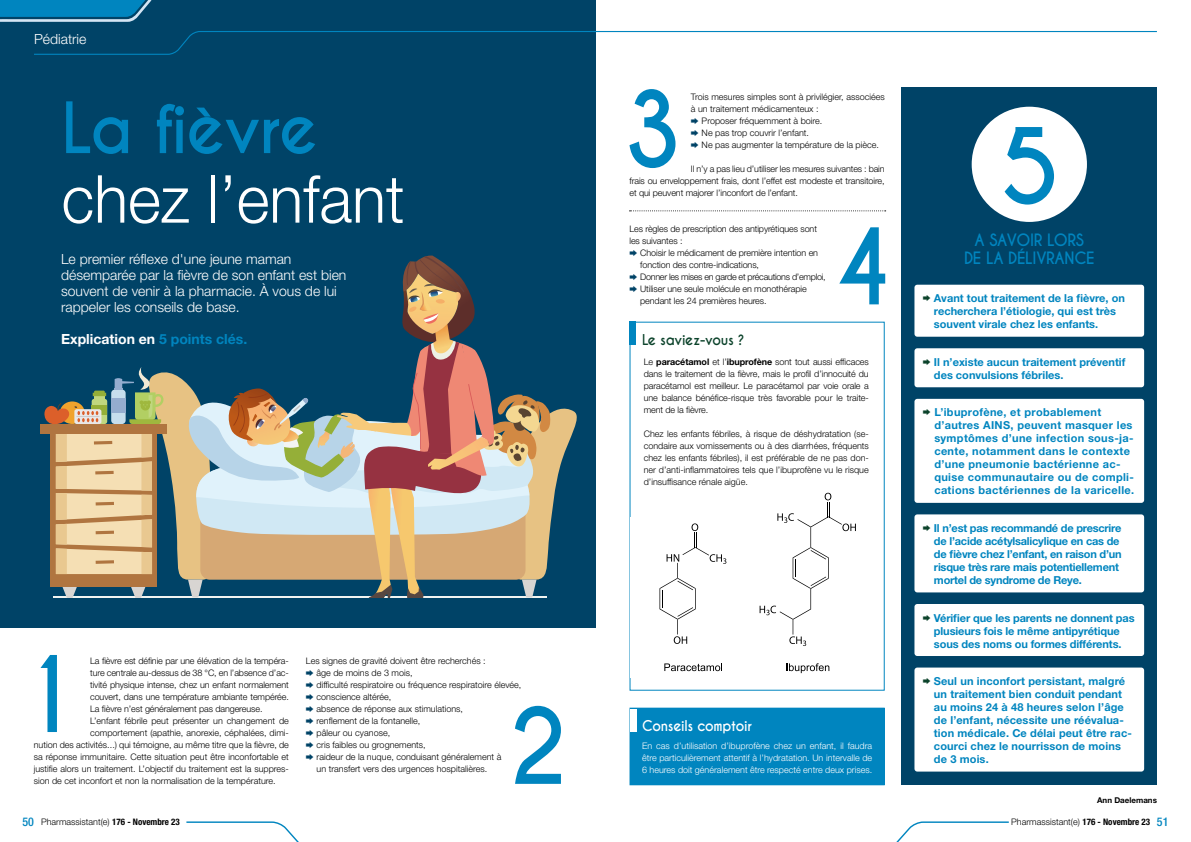
<style>
.page{position:relative;width:1191px;height:842px;background:#fff}
.page>*{position:absolute;margin:0;border:0;box-sizing:border-box;transform-origin:0 0}
.t1{font:700 98.6px "Caviar Dreams";color:#0085bf;scale:.95 1}
.t2{font:300 66.2px "Helvetica Neue LT Std";color:#fff;scale:.95 1}
.t3{font:700 66.2px "Caviar Dreams";letter-spacing:-.02em;color:#0085bf;scale:.95 1}
.t4{font:700 16px/18px "Caviar Dreams";letter-spacing:-.02em;color:#0085bf;text-align:center;scale:.95 1}
.t5{font:300 14px/16px "Helvetica Neue LT Std";color:#fff}
.t6{font:700 14px "Helvetica Neue LT Std";color:#fff}
.t7{font:700 14px "Caviar Dreams";letter-spacing:-.02em;color:#fff;scale:.95 1}
.t8{font:700 14px "Caviar Dreams";letter-spacing:-.02em;color:#0c432b;scale:.95 1}
.t9{font:700 11px/13px "Helvetica Neue LT Std";color:#0085bf}
.t10{font:700 11px/13px "Helvetica Neue LT Std";letter-spacing:.03em;color:#0085bf}
.t11{font:700 11px/13px "Helvetica Neue LT Std";letter-spacing:-.02em;color:#0085bf}
.t12{font:300 9px/12px "Helvetica Neue LT Std";color:#000}
.t13{font:300 9px/12px "Helvetica Neue LT Std";color:#fff;text-align:justify}
.t14{font:700 8px "Helvetica Neue LT Std";color:#000}
.s1{color:#0085bf}
.s2{font-weight:700}
.s3{font-weight:500;font-stretch:condensed;font-size:12px;color:#0085bf}
.s4{font-weight:700;font-stretch:condensed}
</style>
<div class="page">
<svg style="left:896px;top:821px;width:113px;height:21px"></svg>
<svg style="left:186px;top:821px;width:113px;height:21px"></svg>
<div style="left:0;top:0;width:595px;height:628px;background:#004367"></div>
<svg style="left:34px;top:30px;width:1123px;height:25px"></svg>
<svg style="left:0;top:0;width:152px;height:22px;background:#1a85b6"></svg>
<hr style="left:53px;top:596px;width:494px;height:1px;background:#f1f4f1">
<svg style="left:157px;top:372px;width:420px;height:208px"></svg>
<svg style="left:62px;top:586px;width:84px;height:11px"></svg>
<div style="left:51px;top:425px;width:106px;height:161px;background:#b07540"></div>
<svg style="left:56px;top:434px;width:96px;height:140px;background:#e8ca9c"></svg>
<div style="left:41px;top:424px;width:126px;height:9px;background:#b07540"></div>
<div style="left:111px;top:390px;width:15px;height:34px;background:#c6deed;border-radius:4px"></div>
<div style="left:111px;top:399px;width:15px;height:14px;background:#94adcf"></div>
<div style="left:92px;top:399px;width:15px;height:25px;background:#c0d77f;border-radius:3px"></div>
<div style="left:92px;top:405px;width:15px;height:10px;background:#95af38"></div>
<svg style="left:44px;top:391px;width:62px;height:33px"></svg>
<svg style="left:114px;top:367px;width:49px;height:57px"></svg>
<svg style="left:187px;top:256px;width:364px;height:341px"></svg>
<div style="left:901px;top:88px;width:255px;height:697px;background:#004367"></div>
<div style="left:914px;top:285px;width:230px;height:52px;background:#fff;border-radius:3px"></div>
<div style="left:914px;top:348px;width:230px;height:39px;background:#fff;border-radius:3px"></div>
<div style="left:914px;top:399px;width:230px;height:104px;background:#fff;border-radius:3px"></div>
<div style="left:914px;top:604px;width:230px;height:52px;background:#fff;border-radius:3px"></div>
<div style="left:914px;top:514px;width:230px;height:78px;background:#fff;border-radius:3px"></div>
<div style="left:971px;top:107px;width:116px;height:115px;background:#fff;border-radius:50%"></div>
<div style="left:914px;top:667px;width:230px;height:104px;background:#fff;border-radius:3px"></div>
<svg style="left:629px;top:210px;width:256px;height:1px"></svg>
<div style="left:629px;top:322px;width:6px;height:23px;background:#0085bf"></div>
<svg style="left:659px;top:523px;width:67px;height:121px"></svg>
<svg style="left:664px;top:663px;width:58px;height:8px"></svg>
<svg style="left:759px;top:493px;width:97px;height:153px"></svg>
<svg style="left:786px;top:663px;width:43px;height:10px"></svg>
<div style="left:630px;top:708px;width:254px;height:77px;background:#0085bf"></div>
<div style="left:631px;top:709px;width:6px;height:22px;background:#fff"></div>
<h3 class="t5" style="left:34px;top:31px;width:54px">Pédiatrie</h3>
<h2 class="t3" style="left:62px;top:88px;width:271px">La fièvre</h2>
<h2 class="t2" style="left:62px;top:159px;width:362px">chez l’enfant</h2>
<h3 class="t5" style="left:61px;top:251px;width:287px">Le premier réflexe d'une jeune maman désemparée par la fièvre de son enfant est bien souvent de venir à la pharmacie. À vous de lui rappeler les conseils de base.</h3>
<h3 class="t6" style="left:61px;top:330px;width:188px">Explication en <span class="s1">5 points clés.</span></h3>
<h1 class="t1" style="left:16px;top:635px;width:70px">1</h1>
<p class="t12" style="left:90px;top:654px;width:200px">La fièvre est définie par une élévation de la tempéra-</p>
<p class="t12" style="left:90px;top:666px;width:200px">ture centrale au-dessus de 38 °C, en l’absence d’ac-</p>
<p class="t12" style="left:90px;top:678px;width:200px">tivité physique intense, chez un enfant normalement</p>
<p class="t12" style="left:90px;top:690px;width:200px">couvert, dans une température ambiante tempérée.</p>
<p class="t12" style="left:90px;top:702px;width:174px">La fièvre n’est généralement pas dangereuse.</p>
<p class="t12" style="left:90px;top:714px;width:200px">L’enfant fébrile peut présenter un changement de</p>
<p class="t12" style="left:90px;top:726px;width:200px">comportement (apathie, anorexie, céphalées, dimi-</p>
<p class="t12" style="left:34px;top:738px;width:257px">nution des activités...) qui témoigne, au même titre que la fièvre, de</p>
<p class="t12" style="left:34px;top:750px;width:257px">sa réponse immunitaire. Cette situation peut être inconfortable et</p>
<p class="t12" style="left:34px;top:762px;width:257px">justifie alors un traitement. L’objectif du traitement est la suppres-</p>
<p class="t12" style="left:34px;top:774px;width:243px">sion de cet inconfort et non la normalisation de la température.</p>
<p class="t12" style="left:317px;top:654px;width:206px;text-indent:-11px">Les signes de gravité doivent être recherchés :<br>âge de moins de 3 mois,<br>difficulté respiratoire ou fréquence respiratoire élevée, conscience altérée,<br>absence de réponse aux stimulations,<br>renflement de la fontanelle,<br>pâleur ou cyanose,<br>cris faibles ou grognements,<br>raideur de la nuque, conduisant généralement à<br>un transfert vers des urgences hospitalières.</p>
<h1 class="t1" style="left:508px;top:687px;width:65px">2</h1>
<h1 class="t1" style="left:622px;top:70px;width:65px">3</h1>
<p class="t12" style="left:691px;top:90px;width:195px">Trois mesures simples sont à privilégier, associées</p>
<p class="t12" style="left:691px;top:102px;width:129px">à un traitement médicamenteux :</p>
<p class="t12" style="left:701px;top:114px;width:122px">Proposer fréquemment à boire.</p>
<p class="t12" style="left:701px;top:126px;width:109px">Ne pas trop couvrir l’enfant.</p>
<p class="t12" style="left:701px;top:138px;width:179px">Ne pas augmenter la température de la pièce.</p>
<p class="t12" style="left:629px;top:162px;width:257px;text-align:justify;text-indent:61px">Il n’y a pas lieu d’utiliser les mesures suivantes : bain frais ou enveloppement frais, dont l’effet est modeste et transitoire, et qui peuvent majorer l’inconfort de l’enfant.</p>
<p class="t12" style="left:629px;top:222px;width:189px">Les règles de prescription des antipyrétiques sont les suivantes :</p>
<p class="t12" style="left:640px;top:246px;width:187px">Choisir le médicament de première intention en fonction des contre-indications,<br>Donner les mises en garde et précautions d’emploi, Utiliser une seule molécule en monothérapie pendant les 24 premières heures.</p>
<h1 class="t1" style="left:999px;top:107px;width:65px">5</h1>
<h1 class="t1" style="left:831px;top:208px;width:66px">4</h1>
<h3 class="t4" style="left:964px;top:232px;width:139px">A SAVOIR LORS<br>DE LA DÉLIVRANCE</h3>
<p class="t9" style="left:934px;top:292px;width:192px">Avant tout traitement de la fièvre, on recherchera l’étiologie, qui est très souvent virale chez les enfants.</p>
<p class="t9" style="left:934px;top:355px;width:193px">Il n’existe aucun traitement préventif des convulsions fébriles.</p>
<p class="t10" style="left:934px;top:406px;width:201px">L’ibuprofène, et probablement d’autres AINS, peuvent masquer les symptômes d’une infection sous-ja&shy;cente, notamment dans le contexte d’une pneumonie bactérienne ac&shy;quise communautaire ou de compli&shy;cations bactériennes de la varicelle.</p>
<h3 class="t8" style="left:642px;top:331px;width:109px">Le saviez-vous ?</h3>
<p class="t12" style="left:644px;top:355px;width:227px;text-align:justify">Le <span class="s2">paracétamol</span> et l’<span class="s2">ibuprofène</span> sont tout aussi efficaces dans le traitement de la fièvre, mais le profil d’innocuité du paracétamol est meilleur. Le paracétamol par voie orale a une balance bénéfice-risque très favorable pour le traite&shy;ment de la fièvre.</p>
<p class="t12" style="left:644px;top:427px;width:227px;text-align:justify">Chez les enfants fébriles, à risque de déshydratation (se&shy;condaire aux vomissements ou à des diarrhées, fréquents chez les enfants fébriles), il est préférable de ne pas don&shy;ner d’anti-inflammatoires tels que l’ibuprofène vu le risque d’insuffisance rénale aigüe.</p>
<p class="t11" style="left:934px;top:521px;width:189px">Il n’est pas recommandé de prescrire de l’acide acétylsalicylique en cas de de fièvre chez l’enfant, en raison d’un risque très rare mais potentiellement mortel de syndrome de Reye.</p>
<h3 class="t7" style="left:642px;top:717px;width:117px">Conseils comptoir</h3>
<p class="t13" style="left:642px;top:739px;width:232px">En cas d’utilisation d’ibuprofène chez un enfant, il faudra être particulièrement attentif à l’hydratation. Un intervalle de 6 heures doit généralement être respecté entre deux prises.</p>
<p class="t9" style="left:934px;top:611px;width:202px">Vérifier que les parents ne donnent pas plusieurs fois le même antipyrétique sous des noms ou formes différents.</p>
<p class="t9" style="left:934px;top:674px;width:199px">Seul un inconfort persistant, malgré un traitement bien conduit pendant au moins 24 à 48 heures selon l’âge de l’enfant, nécessite une réévalua&shy;tion médicale. Ce délai peut être rac&shy;courci chez le nourrisson de moins de 3 mois.</p>
<p class="t14" style="left:1097px;top:795px;width:61px">Ann Daelemans</p>
<p class="t12" style="left:23px;top:816px;width:159px"><span class="s3">50</span> Pharmassistant(e) <span class="s4">176 - Novembre 23</span></p>
<p class="t12" style="left:1011px;top:816px;width:159px">Pharmassistant(e) <span class="s4">176 - Novembre 23</span> <span class="s3">51</span></p>
</div>
